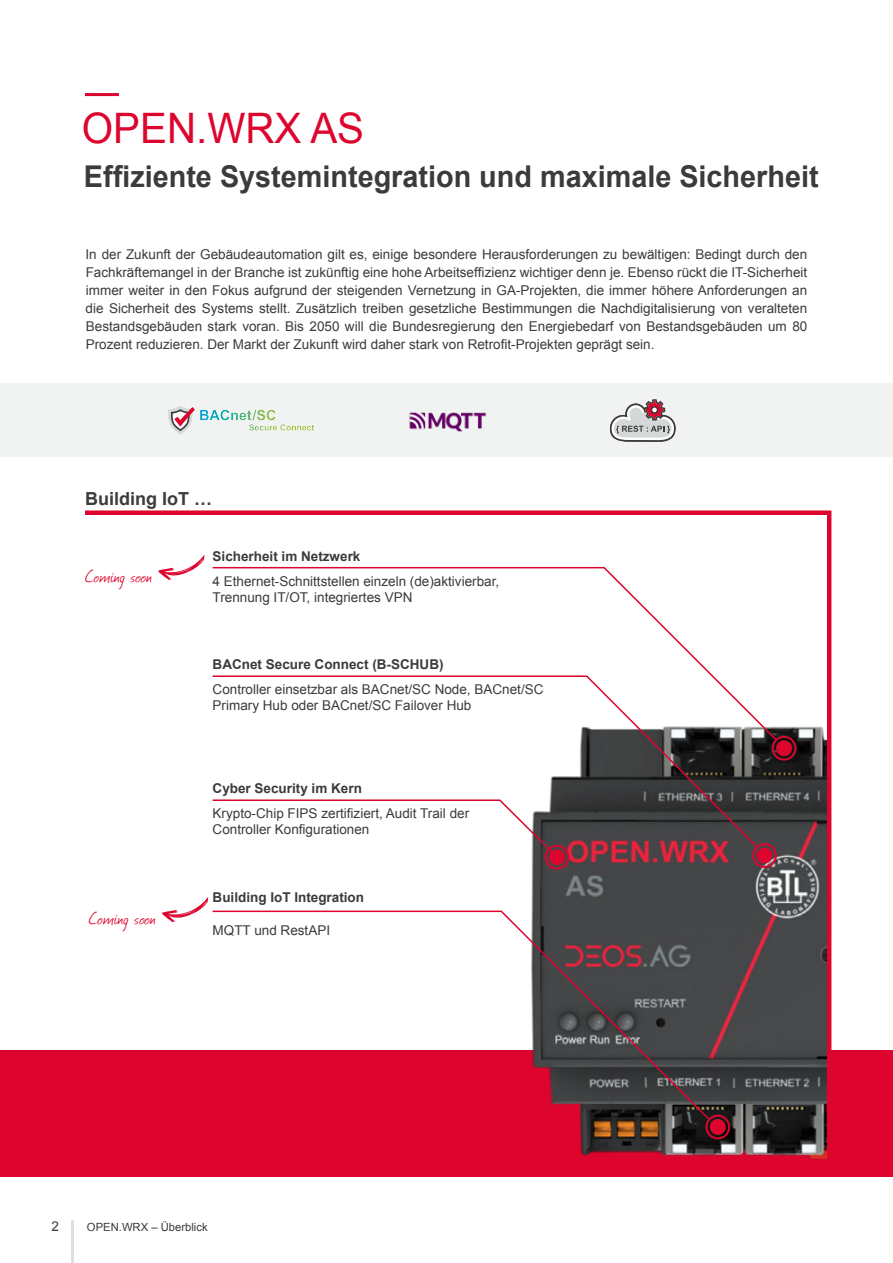
<style>
.page{position:relative;width:893px;height:1263px;background:#fff}
.page>*{position:absolute;margin:0;border:0;box-sizing:border-box;transform-origin:0 0}
.t1{font:42px "Arial";color:#dd052d;scale:.96 1}
.t2{font:700 30px "Arial";color:#3b3b3a;scale:.96 1}
.t3{font:20.25px "Journal";letter-spacing:.03em;color:#dd052d}
.t4{font:700 18px "Arial";color:#3b3b3a}
.t5{font:13.5px/18px "Arial";color:#3b3b3a}
.t6{font:700 13.5px "Arial";color:#3b3b3a}
.t7{font:11.25px "Arial";color:#3b3b3a}
</style>
<div class="page">
<div style="left:0;top:383px;width:893px;height:74px;background:#f1f2f2"></div>
<hr style="left:71px;top:1220px;width:2px;height:43px;background:#dcdfdf">
<hr style="left:85px;top:93px;width:34px;height:3px;background:#dd052d">
<div style="left:0;top:1051px;width:893px;height:126px;background:#dd052d"></div>
<svg style="left:81px;top:510px;width:753px;height:649px"></svg>
<svg style="left:211px;top:742px;width:548px;height:107px"></svg>
<svg style="left:211px;top:799px;width:348px;height:60px"></svg>
<div style="left:752px;top:843px;width:25px;height:25px;border:2px solid #dd052d;border-radius:50%"></div>
<div style="left:757px;top:847px;width:15px;height:16px;background:#dd052d;border-radius:50%"></div>
<div style="left:545px;top:845px;width:24px;height:25px;border:2px solid #dd052d;border-radius:50%"></div>
<div style="left:549px;top:849px;width:16px;height:16px;background:#dd052d;border-radius:50%"></div>
<div style="left:772px;top:736px;width:24px;height:25px;border:2px solid #dd052d;border-radius:50%"></div>
<div style="left:776px;top:740px;width:16px;height:16px;background:#dd052d;border-radius:50%"></div>
<svg style="left:211px;top:566px;width:567px;height:176px"></svg>
<svg style="left:211px;top:910px;width:500px;height:211px"></svg>
<div style="left:705px;top:1114px;width:25px;height:25px;border:2px solid #dd052d;border-radius:50%"></div>
<div style="left:710px;top:1119px;width:16px;height:16px;background:#dd052d;border-radius:50%"></div>
<svg style="left:168px;top:406px;width:146px;height:28px"></svg>
<img style="left:409px;top:412px;width:77px;height:20px">
<svg style="left:162px;top:897px;width:47px;height:25px"></svg>
<svg style="left:158px;top:555px;width:47px;height:25px"></svg>
<svg style="left:610px;top:399px;width:66px;height:43px"></svg>
<h1 class="t1" style="left:82px;top:100px;width:296px">OPEN.WRX AS</h1>
<h2 class="t2" style="left:84px;top:156px;width:767px">Effiziente Systemintegration und maximale Sicherheit</h2>
<p class="t5" style="left:86px;top:245px;width:723px;text-align:justify">In der Zukunft der Gebäudeautomation gilt es, einige besondere Herausforderungen zu bewältigen: Bedingt durch den Fachkräftemangel in der Branche ist zukünftig eine hohe Arbeitseffizienz wichtiger denn je. Ebenso rückt die IT-Sicherheit immer weiter in den Fokus aufgrund der steigenden Vernetzung in GA-Projekten, die immer höhere Anforderungen an die Sicherheit des Systems stellt. Zusätzlich treiben gesetzliche Bestimmungen die Nachdigitalisierung von veralteten Bestandsgebäuden stark voran. Bis 2050 will die Bundesregierung den Energiebedarf von Bestandsgebäuden um 80<br>Prozent reduzieren. Der Markt der Zukunft wird daher stark von Retrofit-Projekten geprägt sein.</p>
<h3 class="t4" style="left:85px;top:486px;width:129px">Building IoT …</h3>
<h3 class="t3" style="left:85px;top:566px;width:68px">Coming soon</h3>
<h3 class="t3" style="left:89px;top:908px;width:68px">Coming soon</h3>
<p class="t6" style="left:213px;top:547px;width:149px">Sicherheit im Netzwerk</p>
<p class="t5" style="left:213px;top:573px;width:288px;line-height:16.2px">4 Ethernet-Schnittstellen einzeln (de)aktivierbar,<br>Trennung IT/OT, integriertes VPN</p>
<p class="t6" style="left:213px;top:655px;width:232px">BACnet Secure Connect (B-SCHUB)</p>
<p class="t5" style="left:213px;top:681px;width:332px;line-height:16.2px">Controller einsetzbar als BACnet/SC Node, BACnet/SC<br>Primary Hub oder BACnet/SC Failover Hub</p>
<p class="t6" style="left:213px;top:779px;width:151px">Cyber Security im Kern</p>
<p class="t5" style="left:213px;top:805px;width:258px;line-height:16.2px">Krypto-Chip FIPS zertifiziert, Audit Trail der<br>Controller Konfigurationen</p>
<p class="t6" style="left:213px;top:889px;width:153px">Building IoT Integration</p>
<p class="t5" style="left:213px;top:921px;width:119px">MQTT und RestAPI</p>
<p class="t5" style="left:52px;top:1218px;width:9px">2</p>
<p class="t7" style="left:87px;top:1219px;width:122px">OPEN.WRX – Überblick</p>
</div>
